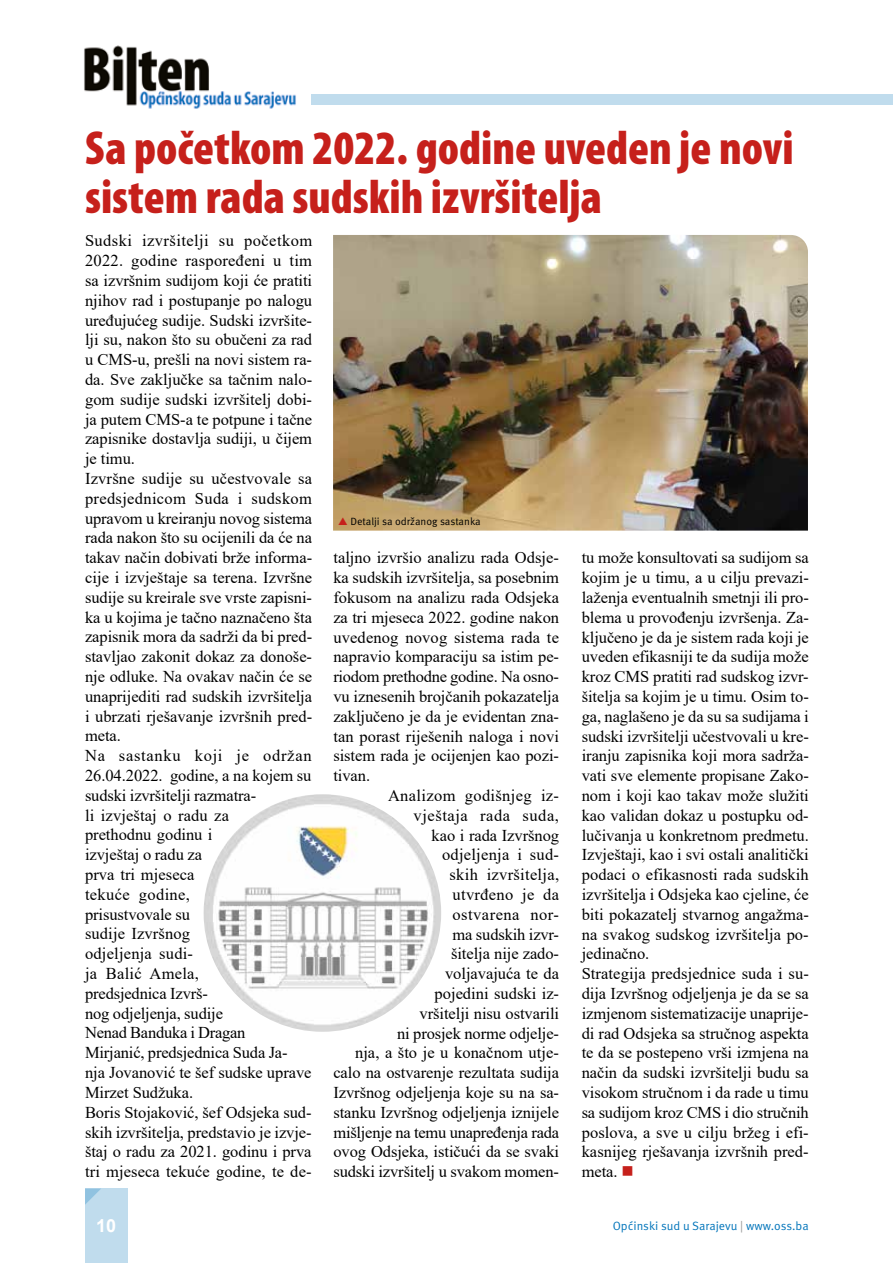
<style>
.page{position:relative;width:893px;height:1263px;background:#fff}
.page>*{position:absolute;margin:0;border:0;box-sizing:border-box;transform-origin:0 0}
.t1{font:900 condensed 48px/49.5px "Myriad Pro";color:#c6201b}
.t2{font:700 18px "Arial";color:#fff}
.t3{font:16.5px/19.8px "Times New Roman";letter-spacing:-.005em;color:#000}
.t4{font:12px "Meta Pro";color:#0074ba}
.t5{font:10.5px "Meta Pro";color:#000}
.s1{color:#c6201b}
.s2{color:#969898}
</style>
<div class="page">
<img style="left:84px;top:45px;width:212px;height:64px">
<div style="left:311px;top:94px;width:582px;height:11px;background:#c0dced"></div>
<div style="left:85px;top:1188px;width:43px;height:75px;background:#c0dced"></div>
<svg style="left:85px;top:1188px;width:16px;height:17px"></svg>
<img style="left:333px;top:235px;width:475px;height:296px">
<img style="left:204px;top:794px;width:237px;height:238px;border-radius:119px">
<svg style="left:339px;top:517px;width:8px;height:8px"></svg>
<h1 class="t1" style="left:85px;top:123px;width:710px">Sa početkom 2022. godine uveden je novi sistem rada sudskih izvršitelja</h1>
<p class="t3" style="left:85px;top:230px;width:229px">Sudski izvršitelji su početkom<br>2022. godine raspoređeni u tim sa izvršnim sudijom koji će pratiti njihov rad i postupanje po nalogu uređujućeg sudije. Sudski izvršite&shy;lji su, nakon što su obučeni za rad u CMS-u, prešli na novi sistem ra&shy;da. Sve zaključke sa tačnim nalo&shy;gom sudije sudski izvršitelj dobi&shy;ja putem CMS-a te potpune i tačne zapisnike dostavlja sudiji, u čijem je timu.<br>Izvršne sudije su učestvovale sa predsjednicom Suda i sudskom upravom u kreiranju novog sistema rada nakon što su ocijenili da će na takav način dobivati brže informa&shy;cije i izvještaje sa terena. Izvršne sudije su kreirale sve vrste zapisni&shy;ka u kojima je tačno naznačeno šta zapisnik mora da sadrži da bi pred&shy;stavljao zakonit dokaz za donoše&shy;nje odluke. Na ovakav način će se unaprijediti rad sudskih izvršitelja i ubrzati rješavanje izvršnih pred&shy;meta.<br>Na sastanku koji je održan<br>26.04.2022. godine, a na kojem su sudski izvršitelji razmatra-<br>li izvještaj o radu za<br>prethodnu godinu i<br>izvještaj o radu za<br>prva tri mjeseca<br>tekuće godine,<br>prisustvovale su<br>sudije Izvršnog<br>odjeljenja sudi-<br>ja Balić Amela,<br>predsjednica Izvrš-<br>nog odjeljenja, sudije<br>Nenad Banduka i Dragan<br>Mirjanić, predsjednica Suda Ja-<br>nja Jovanović te šef sudske uprave<br>Mirzet Sudžuka.<br>Boris Stojaković, šef Odsjeka sud&shy;skih izvršitelja, predstavio je izvje&shy;štaj o radu za 2021. godinu i prva tri mjeseca tekuće godine, te de-</p>
<p class="t5" style="left:350px;top:515px;width:132px">Detalji sa održanog sastanka</p>
<p class="t3" style="left:333px;top:547px;width:227px;text-align:justify">taljno izvršio analizu rada Odsje&shy;ka sudskih izvršitelja, sa posebnim fokusom na analizu rada Odsjeka za tri mjeseca 2022. godine nakon uvedenog novog sistema rada te napravio komparaciju sa istim pe&shy;riodom prethodne godine. Na osno&shy;vu iznesenih brojčanih pokazatelja zaključeno je da je evidentan zna&shy;tan porast riješenih naloga i novi sistem rada je ocijenjen kao pozi&shy;tivan.</p>
<p class="t3" style="left:333px;top:785px;width:227px;text-align:right">Analizom godišnjeg iz&shy;vještaja rada suda,<br>kao i rada Izvršnog<br>odjeljenja i sud-<br>skih izvršitelja,<br>utvrđeno je da<br>ostvarena nor-<br>ma sudskih izvr-<br>šitelja nije zado-<br>voljavajuća te da<br>pojedini sudski iz-<br>vršitelji nisu ostvarili<br>ni prosjek norme odjelje-<br>nja, a što je u konačnom utje&shy;calo na ostvarenje rezultata sudija<br>Izvršnog odjeljenja koje su na sa&shy;stanku Izvršnog odjeljenja iznijele mišljenje na temu unapređenja rada ovog Odsjeka, ističući da se svaki sudski izvršitelj u svakom momen-</p>
<p class="t3" style="left:582px;top:547px;width:229px">tu može konsultovati sa sudijom sa kojim je u timu, a u cilju prevazi&shy;laženja eventualnih smetnji ili pro&shy;blema u provođenju izvršenja. Za&shy;ključeno je da je sistem rada koji je uveden efikasniji te da sudija može kroz CMS pratiti rad sudskog izvr&shy;šitelja sa kojim je u timu. Osim to&shy;ga, naglašeno je da su sa sudijama i sudski izvršitelji učestvovali u kre&shy;iranju zapisnika koji mora sadrža&shy;vati sve elemente propisane Zako&shy;nom i koji kao takav može služiti kao validan dokaz u postupku od&shy;lučivanja u konkretnom predmetu.<br>Izvještaji, kao i svi ostali analitički podaci o efikasnosti rada sudskih izvršitelja i Odsjeka kao cjeline, će biti pokazatelj stvarnog angažma&shy;na svakog sudskog izvršitelja po&shy;jedinačno.<br>Strategija predsjednice suda i su&shy;dija Izvršnog odjeljenja je da se sa izmjenom sistematizacije unaprije&shy;di rad Odsjeka sa stručnog aspekta te da se postepeno vrši izmjena na način da sudski izvršitelji budu sa visokom stručnom i da rade u timu sa sudijom kroz CMS i dio stručnih poslova, a sve u cilju bržeg i efi&shy;kasnijeg rješavanja izvršnih pred&shy;meta. <span class="s1">■</span></p>
<p class="t2" style="left:96px;top:1213px;width:22px">10</p>
<p class="t4" style="left:613px;top:1218px;width:197px">Općinski sud u Sarajevu <span class="s2">|</span> www.oss.ba</p>
</div>
